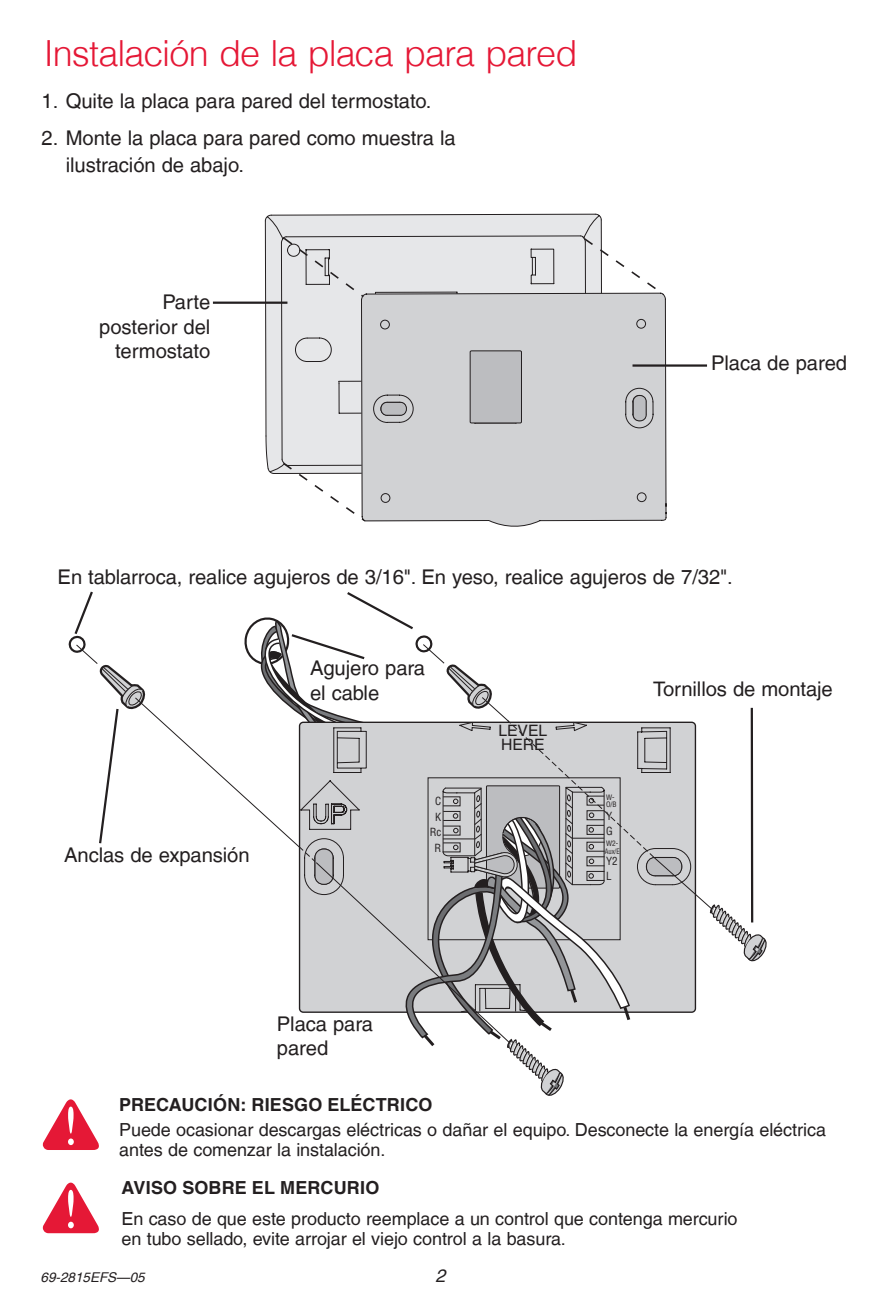
<style>
.page{position:relative;width:891px;height:1296px;background:#fff}
.page>*{position:absolute;margin:0;border:0;box-sizing:border-box;transform-origin:0 0}
.Red_Bar_Header{font:300 36px "Helvetica LT";letter-spacing:-.025em;color:#e51836}
.Captions{font:20.25px/24.3px "Helvetica LT";letter-spacing:-.005em;color:#231f20}
.Captions-2{font:18px/20.2px "Helvetica LT";letter-spacing:-.005em;color:#231f20}
.Sub-subhead{font:700 18px "Helvetica LT";letter-spacing:.005em;color:#231f20}
.t1{font:italic 18px "Helvetica LT";color:#231f20}
.t2{font:15.75px/14px "Helvetica LT";color:#231f20}
.t3{font:italic 13.5px "Helvetica LT";color:#231f20}
.t4{font:condensed 11.03px/15.3px "Helvetica LT";color:#231f20}
.t5{font:condensed 7.42px/7.4px "Helvetica LT";color:#231f20}
</style>
<div class="page">
<svg style="left:709px;top:897px;width:58px;height:65px"></svg>
<svg style="left:692px;top:721px;width:21px;height:189px"></svg>
<div style="left:265px;top:214px;width:337px;height:221px;background:#e6e7e9"></div>
<svg style="left:361px;top:292px;width:306px;height:235px;background:#cfd0d1"></svg>
<div style="left:470px;top:351px;width:51px;height:72px;background:#bcbdc0"></div>
<div style="left:470px;top:350px;width:52px;height:73px;border:1px solid #231f20"></div>
<div style="left:381px;top:402px;width:25px;height:13px;background:#bcbdc0;border-radius:6px"></div>
<div style="left:381px;top:402px;width:26px;height:14px;border:1px solid #231f20;border-radius:6px"></div>
<div style="left:633px;top:396px;width:13px;height:25px;background:#bcbdc0;border-radius:6px"></div>
<div style="left:633px;top:395px;width:14px;height:26px;border:1px solid #231f20;border-radius:6px"></div>
<svg style="left:582px;top:237px;width:82px;height:58px"></svg>
<svg style="left:265px;top:435px;width:312px;height:87px"></svg>
<svg style="left:282px;top:236px;width:84px;height:63px;background:#d8d9db"></svg>
<hr style="left:751px;top:708px;width:2px;height:214px;background:#231f20">
<svg style="left:43px;top:1183px;width:56px;height:50px"></svg>
<svg style="left:43px;top:591px;width:649px;height:559px"></svg>
<hr style="left:633px;top:364px;width:74px;height:3px;background:#231f20">
<hr style="left:213px;top:302px;width:74px;height:2px;background:#231f20">
<p class="Red_Bar_Header" style="left:44px;top:31px;width:535px">Instalación de la placa para pared</p>
<p class="Captions" style="left:42px;top:88px;width:392px">1. Quite la placa para pared del termostato.</p>
<p class="Captions" style="left:66px;top:124px;width:391px;line-height:27px;text-indent:-24px">2. Monte la placa para pared como muestra la ilustración de abajo.</p>
<p class="Captions" style="left:99px;top:290px;width:113px;text-align:right">Parte posterior del termostato</p>
<p class="Captions" style="left:711px;top:350px;width:138px">Placa de pared</p>
<p class="Captions" style="left:58px;top:565px;width:677px">En tablarroca, realice agujeros de 3/16". En yeso, realice agujeros de 7/32".</p>
<p class="Captions" style="left:64px;top:843px;width:187px">Anclas de expansión</p>
<p class="Captions" style="left:310px;top:656px;width:117px">Agujero para el cable</p>
<p class="t2" style="left:498px;top:723px;width:50px">LEVEL<br>HERE</p>
<p class="t4" style="left:430px;top:794px;width:13px;text-align:center">C<br>K<br>Rc<br>R</p>
<p class="t5" style="left:606px;top:793px;width:12px">W-<br>O/B</p>
<p class="t4" style="left:606px;top:808px;width:8px">Y<br>G</p>
<p class="t5" style="left:605px;top:840px;width:17px">W2-<br>Aux/E</p>
<p class="t4" style="left:606px;top:853px;width:13px">Y2<br>L</p>
<p class="Captions" style="left:653px;top:677px;width:181px">Tornillos de montaje</p>
<p class="Captions" style="left:277px;top:1012px;width:98px">Placa para pared</p>
<p class="Sub-subhead" style="left:119px;top:1094px;width:315px">PRECAUCIÓN: RIESGO ELÉCTRICO</p>
<p class="Captions-2" style="left:119px;top:1120px;width:708px">Puede ocasionar descargas eléctricas o dañar el equipo. Desconecte la energía eléctrica antes de comenzar la instalación.</p>
<p class="Sub-subhead" style="left:122px;top:1177px;width:259px">AVISO SOBRE EL MERCURIO</p>
<p class="Captions-2" style="left:122px;top:1208px;width:618px">En caso de que este producto reemplace a un control que contenga mercurio en tubo sellado, evite arrojar el viejo control a la basura.</p>
<p class="t3" style="left:40px;top:1269px;width:106px">69-2815EFS—05</p>
<p class="t1" style="left:436px;top:1265px;width:12px">2</p>
</div>
